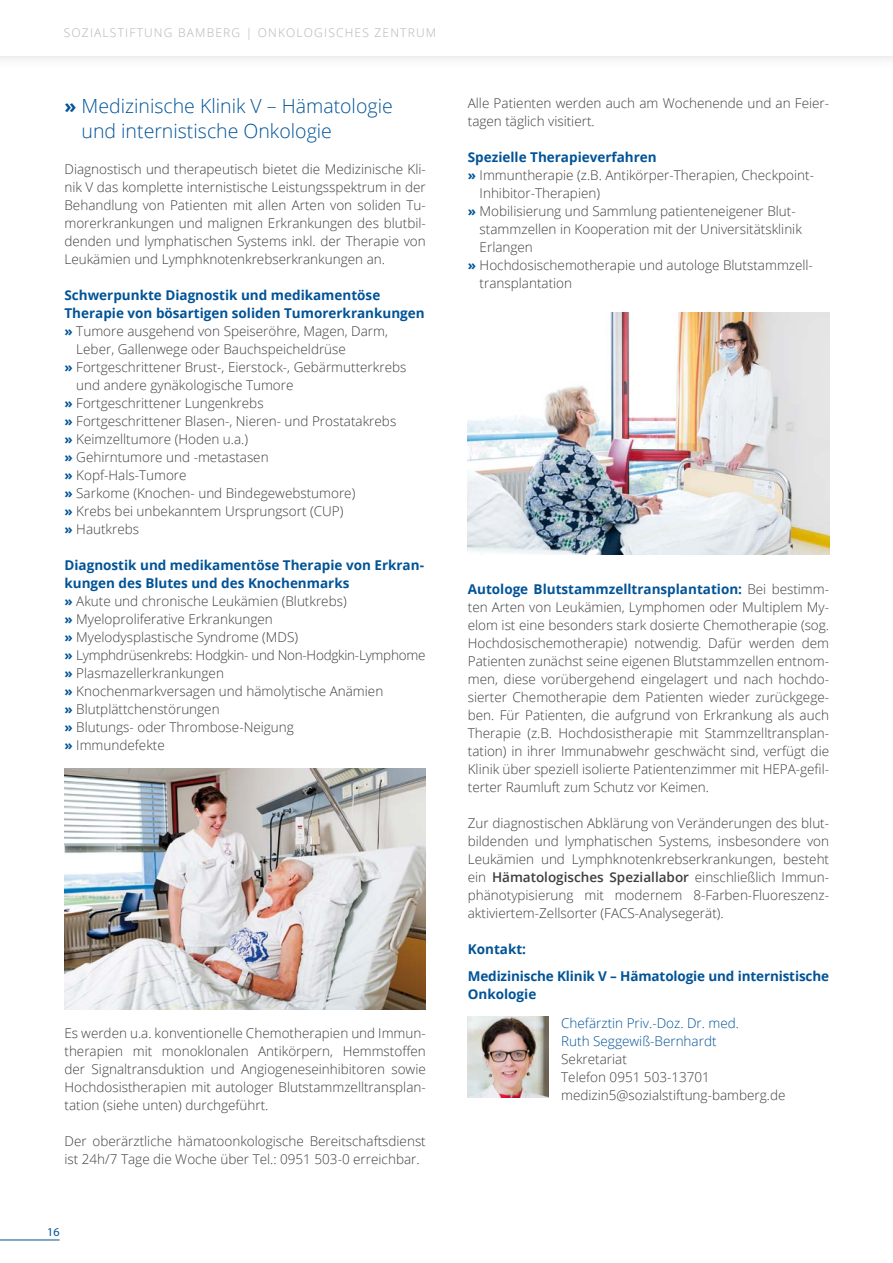
<style>
.page{position:relative;width:893px;height:1263px;background:#fff}
.page>*{position:absolute;margin:0;border:0;box-sizing:border-box;transform-origin:0 0}
.t1{font:300 19.5px/25.5px "Open Sans";color:#005397}
.t2{font:300 13.5px/18px "Open Sans";color:#3e3d40;text-align:justify}
.t3{font:700 13.5px/27px "Open Sans";color:#005397}
.t4{font:300 13.5px/18px "Open Sans";color:#005397}
.t5{font:300 12px "Open Sans";letter-spacing:.1em;color:#b1b3b4}
.t6{font:12px "Myriad Pro";color:#005397}
.s1{font-weight:700}
.s2{font-weight:700;color:#005397}
.s3{font-weight:600}
</style>
<div class="page">
<hr style="left:0;top:1239px;width:60px;height:1px;background:#005397">
<div style="left:0;top:0;width:893px;height:70px;background:#fafafa"></div>
<div style="left:0;top:0;width:893px;height:55px;background:#fff"></div>
<img style="left:64px;top:768px;width:362px;height:242px">
<img style="left:468px;top:313px;width:361px;height:241px">
<img style="left:468px;top:1016px;width:80px;height:81px">
<p class="t5" style="left:64px;top:24px;width:374px">SOZIALSTIFTUNG BAMBERG | ONKOLOGISCHES ZENTRUM</p>
<h1 class="t1" style="left:82px;top:92px;width:313px;text-indent:-17px"><span class="s1">»</span> Medizinische Klinik V – Hämatologie und internistische Onkologie</h1>
<p class="t2" style="left:64px;top:160px;width:363px">Diagnostisch und therapeutisch bietet die Medizinische Kli&shy;nik V das komplette internistische Leistungsspektrum in der Behandlung von Patienten mit allen Arten von soliden Tu&shy;morerkrankungen und malignen Erkrankungen des blutbil&shy;denden und lymphatischen Systems inkl. der Therapie von Leukämien und Lymphknotenkrebserkrankungen an.</p>
<p class="t3" style="left:64px;top:281px;width:317px">Schwerpunkte Diagnostik und medikamentöse</p>
<p class="t3" style="left:64px;top:299px;width:362px">Therapie von bösartigen soliden Tumorerkrankungen</p>
<p class="t2" style="left:64px;top:322px;width:325px"><span class="s2">»</span> Tumore ausgehend von Speiseröhre, Magen, Darm,</p>
<p class="t2" style="left:76px;top:340px;width:271px">Leber, Gallenwege oder Bauchspeicheldrüse</p>
<p class="t2" style="left:64px;top:358px;width:343px"><span class="s2">»</span> Fortgeschrittener Brust-, Eierstock-, Gebärmutterkrebs</p>
<p class="t2" style="left:76px;top:376px;width:219px">und andere gynäkologische Tumore</p>
<p class="t2" style="left:64px;top:394px;width:201px"><span class="s2">»</span> Fortgeschrittener Lungenkrebs</p>
<p class="t2" style="left:64px;top:412px;width:333px"><span class="s2">»</span> Fortgeschrittener Blasen-, Nieren- und Prostatakrebs</p>
<p class="t2" style="left:64px;top:430px;width:185px"><span class="s2">»</span> Keimzelltumore (Hoden u.a.)</p>
<p class="t2" style="left:64px;top:448px;width:206px"><span class="s2">»</span> Gehirntumore und -metastasen</p>
<p class="t2" style="left:64px;top:466px;width:124px"><span class="s2">»</span> Kopf-Hals-Tumore</p>
<p class="t2" style="left:64px;top:484px;width:292px"><span class="s2">»</span> Sarkome (Knochen- und Bindegewebstumore)</p>
<p class="t2" style="left:64px;top:502px;width:280px"><span class="s2">»</span> Krebs bei unbekanntem Ursprungsort (CUP)</p>
<p class="t2" style="left:64px;top:520px;width:76px"><span class="s2">»</span> Hautkrebs</p>
<p class="t2" style="left:64px;top:556px;width:362px;text-align:left"><span class="s2">Diagnostik und medikamentöse Therapie von Erkran&shy;kungen des Blutes und des Knochenmarks<br>»</span> Akute und chronische Leukämien (Blutkrebs)<br><span class="s2">»</span> Myeloproliferative Erkrankungen<br><span class="s2">»</span> Myelodysplastische Syndrome (MDS)<br><span class="s2">»</span> Lymphdrüsenkrebs: Hodgkin- und Non-Hodgkin-Lymphome <span class="s2">»</span> Plasmazellerkrankungen<br><span class="s2">»</span> Knochenmarkversagen und hämolytische Anämien<br><span class="s2">»</span> Blutplättchenstörungen<br><span class="s2">»</span> Blutungs- oder Thrombose-Neigung<br><span class="s2">»</span> Immundefekte</p>
<p class="t2" style="left:64px;top:1024px;width:363px">Es werden u.a. konventionelle Chemotherapien und Immun&shy;therapien mit monoklonalen Antikörpern, Hemmstoffen der Signaltransduktion und Angiogeneseinhibitoren sowie Hochdosistherapien mit autologer Blutstammzelltransplan&shy;tation (siehe unten) durchgeführt.</p>
<p class="t2" style="left:64px;top:1132px;width:363px">Der oberärztliche hämatoonkologische Bereitschaftsdienst ist 24h/7 Tage die Woche über Tel.: 0951 503-0 erreichbar.</p>
<p class="t6" style="left:47px;top:1225px;width:14px">16</p>
<p class="t2" style="left:468px;top:94px;width:363px">Alle Patienten werden auch am Wochenende und an Feier&shy;tagen täglich visitiert.</p>
<p class="t3" style="left:468px;top:143px;width:190px">Spezielle Therapieverfahren</p>
<p class="t2" style="left:468px;top:166px;width:348px"><span class="s2">»</span> Immuntherapie (z.B. Antikörper-Therapien, Checkpoint-</p>
<p class="t2" style="left:480px;top:184px;width:122px">Inhibitor-Therapien)</p>
<p class="t2" style="left:468px;top:202px;width:329px"><span class="s2">»</span> Mobilisierung und Sammlung patienteneigener Blut-</p>
<p class="t2" style="left:480px;top:220px;width:324px">stammzellen in Kooperation mit der Universitätsklinik</p>
<p class="t2" style="left:480px;top:238px;width:55px">Erlangen</p>
<p class="t2" style="left:468px;top:256px;width:347px"><span class="s2">»</span> Hochdosischemotherapie und autologe Blutstammzell-</p>
<p class="t2" style="left:480px;top:274px;width:94px">transplantation</p>
<p class="t2" style="left:468px;top:580px;width:363px"><span class="s2">Autologe Blutstammzelltransplantation:</span> Bei bestimm&shy;ten Arten von Leukämien, Lymphomen oder Multiplem My&shy;elom ist eine besonders stark dosierte Chemotherapie (sog.<br>Hochdosischemotherapie) notwendig. Dafür werden dem Patienten zunächst seine eigenen Blutstammzellen entnom&shy;men, diese vorübergehend eingelagert und nach hochdo&shy;sierter Chemotherapie dem Patienten wieder zurückgege&shy;ben. Für Patienten, die aufgrund von Erkrankung als auch Therapie (z.B. Hochdosistherapie mit Stammzelltransplan&shy;tation) in ihrer Immunabwehr geschwächt sind, verfügt die Klinik über speziell isolierte Patientenzimmer mit HEPA-gefil&shy;terter Raumluft zum Schutz vor Keimen.</p>
<p class="t2" style="left:468px;top:814px;width:363px">Zur diagnostischen Abklärung von Veränderungen des blut&shy;bildenden und lymphatischen Systems, insbesondere von Leukämien und Lymphknotenkrebserkrankungen, besteht ein <span class="s3">Hämatologisches Speziallabor</span> einschließlich Immun&shy;phänotypisierung mit modernem 8-Farben-Fluoreszenz&shy;aktiviertem-Zellsorter (FACS-Analysegerät).</p>
<p class="t3" style="left:468px;top:935px;width:363px">Kontakt:<br>Medizinische Klinik V – Hämatologie und internistische</p>
<p class="t3" style="left:468px;top:980px;width:70px">Onkologie</p>
<p class="t4" style="left:561px;top:1013px;width:179px">Chefärztin Priv.-Doz. Dr. med.<br>Ruth Seggewiß-Bernhardt</p>
<p class="t2" style="left:561px;top:1049px;width:226px;text-align:left">Sekretariat<br>Telefon 0951 503-13701 medizin5@sozialstiftung-bamberg.de</p>
</div>
